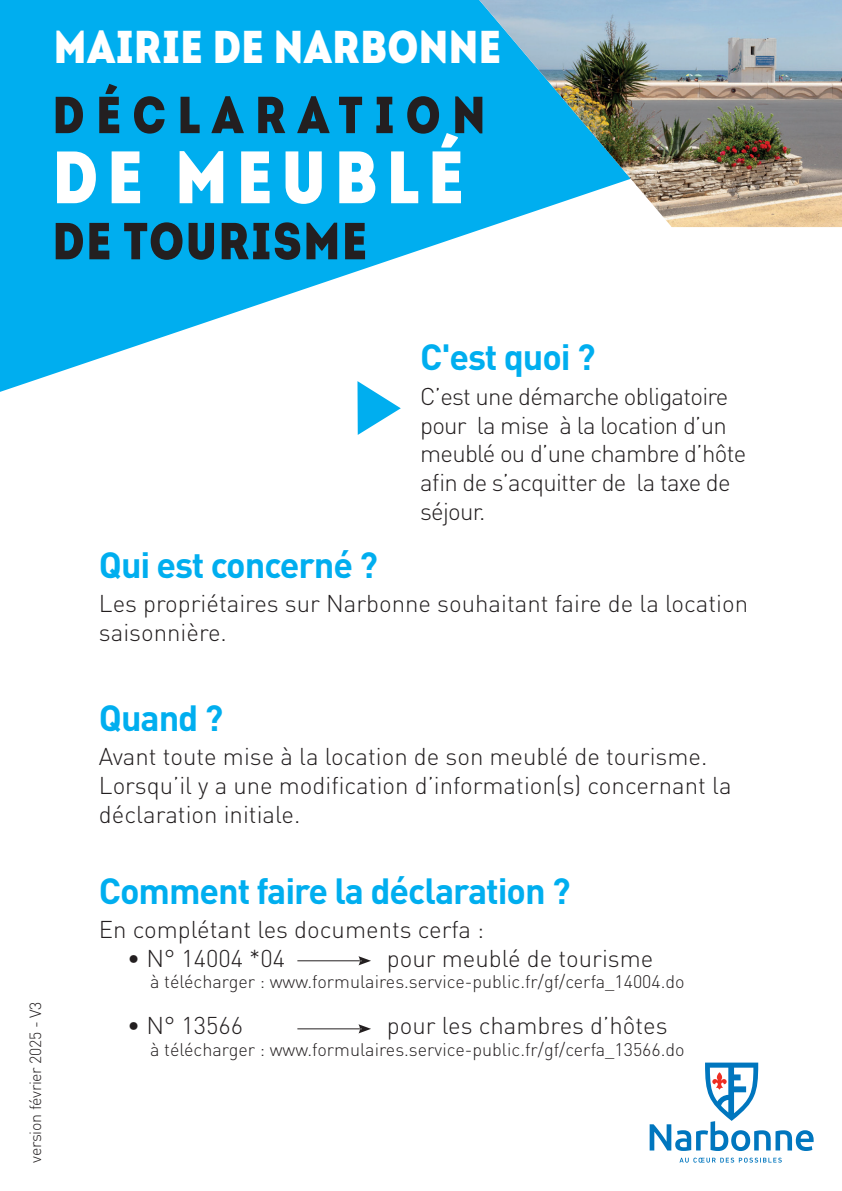
<style>
.page{position:relative;width:842px;height:1191px;background:#fff}
.page>*{position:absolute;margin:0;border:0;box-sizing:border-box;transform-origin:0 0}
.t1{font:74px "Intro Cond Black Free";letter-spacing:.12em;color:#fff}
.t2{font:52px "Intro Cond Black Free";letter-spacing:.22em;color:#231f20}
.t3{font:52px "Intro Cond Black Free";letter-spacing:.03em;color:#231f20}
.t4{font:46px "Intro Cond Black Free";letter-spacing:.01em;color:#fff}
.t5{font:700 36px "DIN";letter-spacing:-.03em;color:#00aeef}
.t6{font:300 24px/28.8px "DIN Pro";color:#231f20}
.t7{font:300 24px/28.8px "DIN Pro";letter-spacing:-.03em;color:#231f20}
.t8{font:300 18px "DIN Pro";color:#231f20}
.t9{font:300 16px "DIN";letter-spacing:-.02em;color:#231f20}
</style>
<div class="page">
<svg style="left:0;top:0;width:488px;height:392px;fill:#00aeef"></svg>
<img style="left:479px;top:0;width:363px;height:227px">
<svg style="left:357px;top:381px;width:44px;height:54px"></svg>
<svg style="left:679px;top:1157px;width:103px;height:5px"></svg>
<svg style="left:650px;top:1062px;width:164px;height:89px"></svg>
<svg style="left:297px;top:956px;width:74px;height:9px"></svg>
<svg style="left:297px;top:1024px;width:74px;height:9px"></svg>
<h3 class="t4" style="left:54px;top:15px;width:449px">MAIRIE DE NARBONNE</h3>
<h2 class="t2" style="left:53px;top:79px;width:434px">DÉCLARATION</h2>
<h1 class="t1" style="left:53px;top:127px;width:413px">DE MEUBLÉ</h1>
<h2 class="t3" style="left:53px;top:206px;width:316px">DE TOURISME</h2>
<p class="t9" style="left:26px;top:1162px;width:163px;rotate:-90deg">version février 2025 - V3</p>
<h3 class="t5" style="left:420px;top:334px;width:177px">C'est quoi ?</h3>
<p class="t7" style="left:420px;top:381px;width:328px">C’est une démarche obligatoire pour la mise à la location d’un meublé ou d’une chambre d’hôte afin de s’acquitter de la taxe de séjour.</p>
<h3 class="t5" style="left:99px;top:541px;width:281px">Qui est concerné ?</h3>
<p class="t6" style="left:99px;top:588px;width:651px">Les propriétaires sur Narbonne souhaitant faire de la location saisonnière.</p>
<h3 class="t5" style="left:99px;top:694px;width:126px">Quand ?</h3>
<p class="t6" style="left:99px;top:741px;width:634px">Avant toute mise à la location de son meublé de tourisme.<br>Lorsqu’il y a une modification d’information(s) concernant la déclaration initiale.</p>
<h3 class="t5" style="left:99px;top:867px;width:473px">Comment faire la déclaration ?</h3>
<p class="t6" style="left:99px;top:914px;width:387px">En complétant les documents cerfa :</p>
<p class="t6" style="left:127px;top:942px;width:159px">• N° 14004 *04</p>
<p class="t6" style="left:387px;top:942px;width:268px">pour meublé de tourisme</p>
<p class="t8" style="left:150px;top:969px;width:536px">à télécharger : www.formulaires.service-public.fr/gf/cerfa_14004.do</p>
<p class="t6" style="left:127px;top:1010px;width:117px">• N° 13566</p>
<p class="t6" style="left:387px;top:1010px;width:282px">pour les chambres d’hôtes</p>
<p class="t8" style="left:150px;top:1037px;width:536px">à télécharger : www.formulaires.service-public.fr/gf/cerfa_13566.do</p>
</div>
